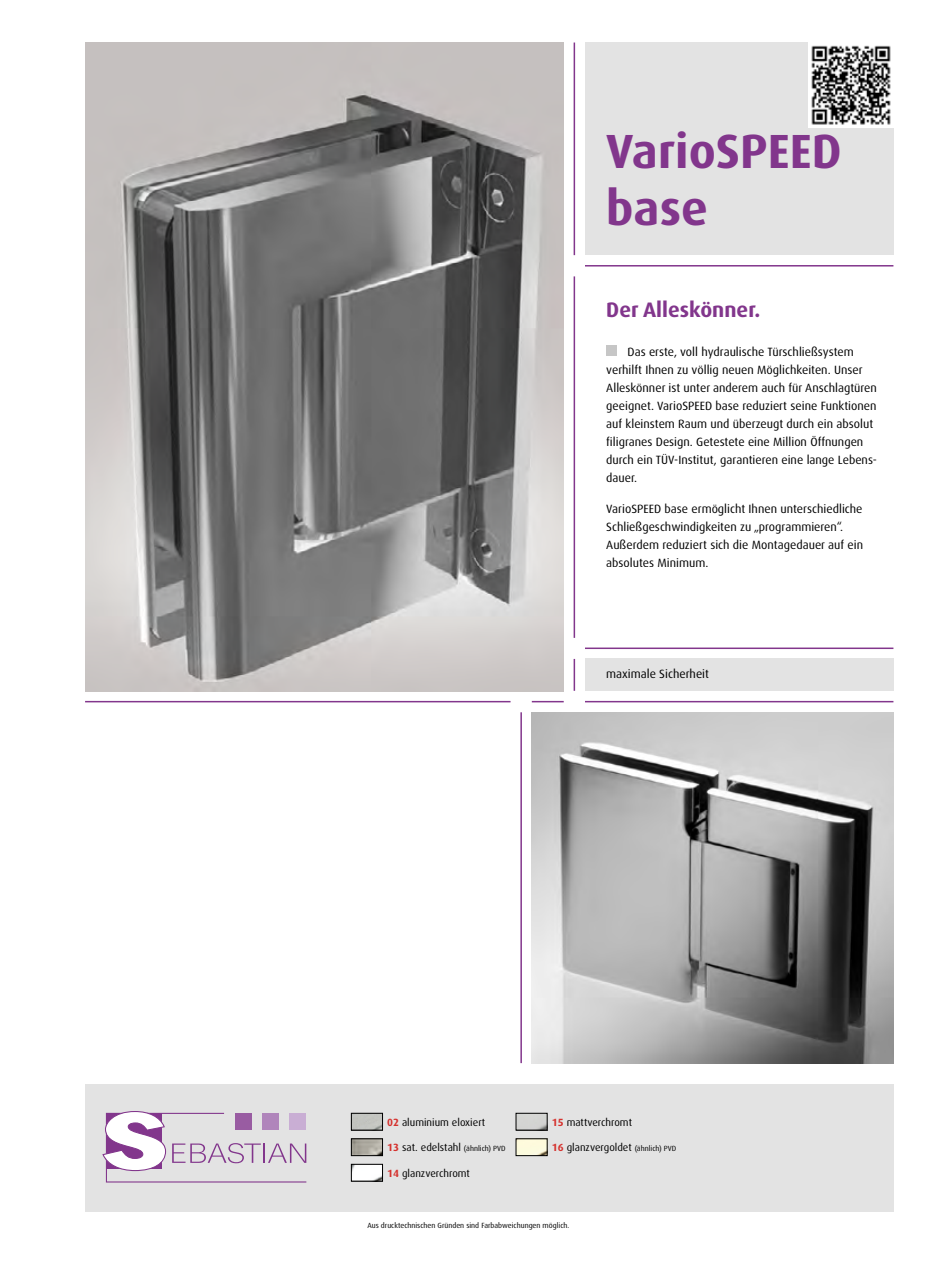
<style>
.page{position:relative;width:936px;height:1263px;background:#fff}
.page>*{position:absolute;margin:0;border:0;box-sizing:border-box;transform-origin:0 0}
.t1{font:700 48px/57.6px "Dax OT";color:#82368c}
.t2{font:700 21px "Dax OT";color:#82368c}
.t3{font:12px/18px "Dax OT";color:#000}
.t4{font:10.5px "Dax OT";color:#000}
.t5{font:7.5px "Dax OT";color:#000}
.s1{font-weight:700;color:#d5312d}
.s2{font-size:7.5px}
</style>
<div class="page">
<div style="left:85px;top:1084px;width:808px;height:128px;background:#e3e3e3"></div>
<svg style="left:102px;top:1111px;width:204px;height:71px"></svg>
<img style="left:531px;top:712px;width:362px;height:351px">
<hr style="left:585px;top:701px;width:308px;height:1px;background:#82368c">
<hr style="left:573px;top:43px;width:2px;height:212px;background:#82368c">
<hr style="left:585px;top:265px;width:308px;height:1px;background:#82368c">
<hr style="left:573px;top:276px;width:2px;height:362px;background:#82368c">
<div style="left:606px;top:345px;width:11px;height:11px;background:#c6c6c6"></div>
<img style="left:85px;top:43px;width:478px;height:648px">
<hr style="left:520px;top:712px;width:2px;height:351px;background:#82368c">
<hr style="left:85px;top:701px;width:425px;height:1px;background:#82368c">
<div style="left:585px;top:43px;width:308px;height:212px;background:#e3e3e3"></div>
<hr style="left:573px;top:659px;width:2px;height:32px;background:#82368c">
<hr style="left:585px;top:647px;width:308px;height:2px;background:#82368c">
<div style="left:585px;top:659px;width:308px;height:32px;background:#e3e3e3"></div>
<hr style="left:531px;top:701px;width:32px;height:1px;background:#82368c">
<img style="left:353px;top:1115px;width:28px;height:13px">
<div style="left:351px;top:1113px;width:32px;height:17px;border:1px solid #000"></div>
<img style="left:517px;top:1115px;width:28px;height:13px">
<div style="left:515px;top:1113px;width:32px;height:17px;border:1px solid #000"></div>
<img style="left:353px;top:1140px;width:28px;height:14px">
<div style="left:351px;top:1138px;width:32px;height:18px;border:1px solid #000"></div>
<img style="left:517px;top:1140px;width:28px;height:14px">
<div style="left:515px;top:1138px;width:32px;height:18px;border:1px solid #000"></div>
<img style="left:353px;top:1166px;width:28px;height:13px">
<div style="left:351px;top:1164px;width:32px;height:17px;border:1px solid #000"></div>
<img style="left:808px;top:43px;width:85px;height:85px">
<h1 class="t1" style="left:606px;top:123px;width:237px">VarioSPEED base</h1>
<h2 class="t2" style="left:606px;top:296px;width:155px">Der Alleskönner.</h2>
<p class="t3" style="left:606px;top:343px;width:272px;text-indent:21px">Das erste, voll hydraulische Türschließsystem verhilft Ihnen zu völlig neuen Möglichkeiten. Unser Alleskönner ist unter anderem auch für Anschlagtüren geeignet. VarioSPEED base reduziert seine Funktionen auf kleinstem Raum und überzeugt durch ein absolut filigranes Design. Getestete eine Million Öffnungen durch ein TÜV-Institut, garantieren eine lange Lebens&shy;dauer.</p>
<p class="t3" style="left:606px;top:499px;width:258px">VarioSPEED base ermöglicht Ihnen unterschiedliche Schließgeschwindigkeiten zu „programmieren“.<br>Außerdem reduziert sich die Montagedauer auf ein absolutes Minimum.</p>
<p class="t3" style="left:606px;top:665px;width:104px">maximale Sicherheit</p>
<p class="t4" style="left:387px;top:1115px;width:99px"><span class="s1">02</span> aluminium eloxiert</p>
<p class="t4" style="left:551px;top:1115px;width:82px"><span class="s1">15</span> mattverchromt</p>
<p class="t4" style="left:387px;top:1141px;width:120px"><span class="s1">13</span> sat. edelstahl <span class="s2">(ähnlich) PVD</span></p>
<p class="t4" style="left:551px;top:1141px;width:126px"><span class="s1">16</span> glanzvergoldet <span class="s2">(ähnlich) PVD</span></p>
<p class="t4" style="left:387px;top:1166px;width:84px"><span class="s1">14</span> glanzverchromt</p>
<p class="t5" style="left:367px;top:1221px;width:203px">Aus drucktechnischen Gründen sind Farbabweichungen möglich.</p>
</div>
